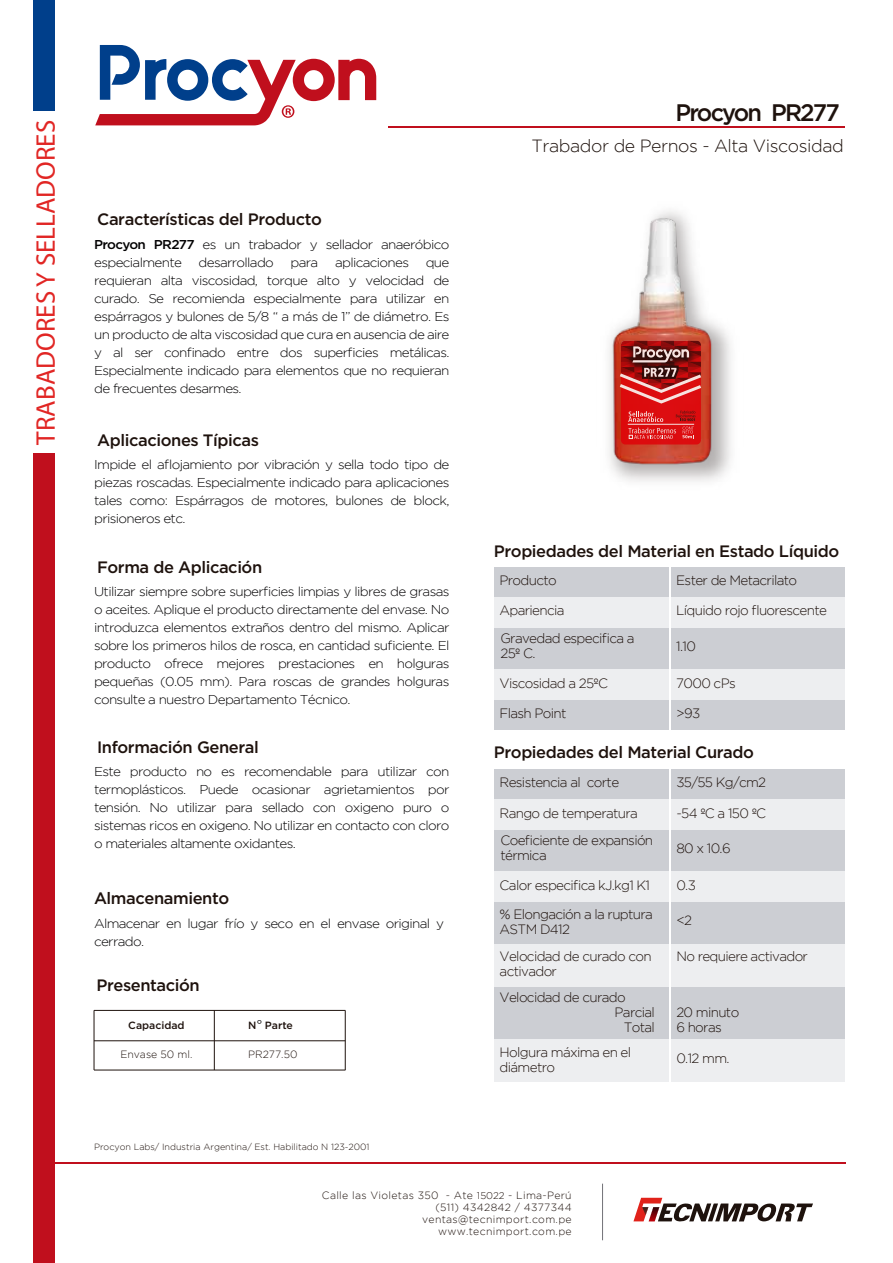
<style>
.page{position:relative;width:893px;height:1263px;background:#fff}
.page>*{position:absolute;margin:0;border:0;box-sizing:border-box;transform-origin:0 0}
.t1{font:27px "Myriad Pro";color:#e12624}
.t2{font:500 23.85px "Gotham";letter-spacing:-.075em;color:#1e120d}
.t3{font:300 17.7px "Gotham";letter-spacing:-.025em;color:#1e120d}
.t4{font:500 16.5px "Gotham";letter-spacing:-.025em;color:#1e120d}
.t5{font:300 13.5px/15px "Gotham";letter-spacing:-.05em;color:#1e120d}
.t6{font:300 12.9px/18px "Gotham";letter-spacing:-.05em;color:#020102;text-align:justify;scale:1.05 1}
.t7{font:300 10.5px/12px "Gotham";letter-spacing:.03em;color:#1e120d;text-align:right}
.t8{font:500 10.5px "Gotham";color:#1e120d}
.t9{font:300 10.5px "Gotham";color:#1e120d}
.t10{font:300 9px "Gotham";color:#1e120d}
.s1{font-weight:500}
.s2{font-weight:300;font-size:12.9px;color:#020102}
.s3{font-size:9.75px}
</style>
<div class="page">
<svg style="left:633px;top:1198px;width:180px;height:24px"></svg>
<hr style="left:602px;top:1184px;width:1px;height:56px;background:#727277">
<hr style="left:94px;top:1010px;width:251px;height:1px;background:#1e120d">
<hr style="left:94px;top:1040px;width:251px;height:1px;background:#1e120d">
<hr style="left:94px;top:1070px;width:251px;height:1px;background:#1e120d">
<hr style="left:214px;top:1010px;width:1px;height:60px;background:#1e120d">
<hr style="left:345px;top:1010px;width:1px;height:60px;background:#1e120d">
<hr style="left:94px;top:1010px;width:1px;height:60px;background:#1e120d">
<hr style="left:41px;top:1162px;width:805px;height:2px;background:#c00f1d">
<hr style="left:389px;top:126px;width:456px;height:1px;background:#c00f1d">
<div style="left:34px;top:453px;width:21px;height:809px;background:#c00f1d"></div>
<div style="left:34px;top:0;width:21px;height:110px;background:#003f8b"></div>
<svg style="left:95px;top:45px;width:281px;height:80px"></svg>
<img style="left:606px;top:214px;width:117px;height:255px">
<svg style="left:621px;top:341px;width:80px;height:103px"></svg>
<svg style="left:628px;top:419px;width:35px;height:3px"></svg>
<hr style="left:628px;top:424px;width:66px;height:1px;background:#fff">
<img style="left:605px;top:290px;width:130px;height:129px">
<svg style="left:683px;top:427px;width:11px;height:11px"></svg>
<svg style="left:676px;top:411px;width:19px;height:10px"></svg>
<svg style="left:628px;top:428px;width:48px;height:11px"></svg>
<svg style="left:616px;top:341px;width:88px;height:64px;background:#ad3633"></svg>
<div style="left:494px;top:568px;width:174px;height:30px;background:#ccced3"></div>
<div style="left:494px;top:627px;width:174px;height:42px;background:#ccced3"></div>
<div style="left:494px;top:597px;width:174px;height:30px;background:#edeef0"></div>
<div style="left:494px;top:699px;width:174px;height:31px;background:#ccced3"></div>
<div style="left:494px;top:669px;width:174px;height:30px;background:#edeef0"></div>
<div style="left:671px;top:568px;width:173px;height:30px;background:#ccced3"></div>
<div style="left:671px;top:627px;width:173px;height:42px;background:#ccced3"></div>
<div style="left:671px;top:597px;width:173px;height:30px;background:#edeef0"></div>
<div style="left:671px;top:699px;width:173px;height:31px;background:#ccced3"></div>
<div style="left:671px;top:669px;width:173px;height:30px;background:#edeef0"></div>
<div style="left:494px;top:902px;width:175px;height:42px;background:#ccced3"></div>
<div style="left:671px;top:902px;width:173px;height:42px;background:#ccced3"></div>
<div style="left:494px;top:770px;width:175px;height:30px;background:#ccced3"></div>
<div style="left:494px;top:829px;width:175px;height:42px;background:#ccced3"></div>
<div style="left:494px;top:799px;width:175px;height:30px;background:#edeef0"></div>
<div style="left:494px;top:871px;width:175px;height:31px;background:#edeef0"></div>
<div style="left:671px;top:770px;width:173px;height:30px;background:#ccced3"></div>
<div style="left:671px;top:829px;width:173px;height:42px;background:#ccced3"></div>
<div style="left:671px;top:799px;width:173px;height:30px;background:#edeef0"></div>
<div style="left:671px;top:871px;width:173px;height:31px;background:#edeef0"></div>
<div style="left:494px;top:1039px;width:175px;height:43px;background:#edeef0"></div>
<div style="left:671px;top:1039px;width:173px;height:43px;background:#edeef0"></div>
<div style="left:494px;top:986px;width:175px;height:53px;background:#ccced3"></div>
<div style="left:494px;top:944px;width:175px;height:42px;background:#edeef0"></div>
<div style="left:671px;top:986px;width:173px;height:53px;background:#ccced3"></div>
<div style="left:671px;top:944px;width:173px;height:42px;background:#edeef0"></div>
<h1 class="t1" style="left:29px;top:445px;width:326px;rotate:-90deg">TRABADORES Y SELLADORES</h1>
<h2 class="t2" style="left:675px;top:99px;width:166px">Procyon PR277</h2>
<p class="t4" style="left:97px;top:210px;width:226px">Características del Producto</p>
<p class="t6" style="left:94px;top:235px;width:340px"><span class="s1">Procyon PR277</span> es un trabador y sellador anaeróbico especialmente</p>
<p class="t6" style="left:199px;top:253px;width:73px">desarrollado</p>
<p class="t6" style="left:291px;top:253px;width:28px">para</p>
<p class="t6" style="left:335px;top:253px;width:72px">aplicaciones</p>
<p class="t6" style="left:94px;top:253px;width:340px;text-indent:332px">que requieran alta viscosidad, torque alto y velocidad de curado. Se recomienda especialmente para utilizar en espárragos y bulones de 5/8 “ a más de 1” de diámetro. Es un producto de alta viscosidad que cura en ausencia de aire y al ser confinado entre dos superficies metálicas.<br>Especialmente indicado para elementos que no requieran de frecuentes desarmes.</p>
<p class="t4" style="left:97px;top:431px;width:163px">Aplicaciones Típicas</p>
<p class="t6" style="left:94px;top:455px;width:340px">Impide el aflojamiento por vibración y sella todo tipo de piezas roscadas. Especialmente indicado para aplicaciones tales como: Espárragos de motores, bulones de block, prisioneros etc.</p>
<p class="t4" style="left:97px;top:557px;width:167px">Forma de Aplicación</p>
<p class="t6" style="left:94px;top:582px;width:340px">Utilizar siempre sobre superficies limpias y libres de grasas o aceites. Aplique el producto directamente del envase. No introduzca elementos extraños dentro del mismo. Aplicar sobre los primeros hilos de rosca, en cantidad suficiente. El producto ofrece mejores prestaciones en holguras pequeñas (0.05 mm). Para roscas de grandes holguras consulte a nuestro Departamento Técnico.</p>
<p class="t4" style="left:97px;top:737px;width:163px">Información General</p>
<p class="t6" style="left:94px;top:762px;width:340px">Este producto no es recomendable para utilizar con termoplásticos. Puede ocasionar agrietamientos por tensión. No utilizar para sellado con oxigeno puro o sistemas ricos en oxigeno. No utilizar en contacto con cloro o materiales altamente oxidantes.</p>
<p class="t4" style="left:94px;top:889px;width:137px">Almacenamiento</p>
<p class="t6" style="left:94px;top:914px;width:335px">Almacenar en lugar frío y seco en el envase original y cerrado.</p>
<p class="t4" style="left:96px;top:976px;width:105px">Presentación</p>
<p class="t8" style="left:128px;top:1019px;width:58px">Capacidad</p>
<p class="t8" style="left:248px;top:1019px;width:46px">N<span class="s2">°</span> Parte</p>
<p class="t9" style="left:120px;top:1048px;width:74px">Envase 50 ml.</p>
<p class="t7" style="left:248px;top:1048px;width:51px">PR277.50</p>
<h3 class="t3" style="left:531px;top:136px;width:314px">Trabador de Pernos - Alta Viscosidad</h3>
<p class="t4" style="left:494px;top:542px;width:347px">Propiedades del Material en Estado Líquido</p>
<p class="t5" style="left:500px;top:573px;width:59px">Producto</p>
<p class="t5" style="left:500px;top:597px;width:137px;line-height:27.6px">Apariencia<br>Gravedad especifica a</p>
<p class="t5" style="left:500px;top:638px;width:110px;line-height:29.7px">25º C.<br>Viscosidad a 25ºC</p>
<p class="t5" style="left:500px;top:705px;width:68px">Flash Point</p>
<p class="t5" style="left:676px;top:573px;width:122px">Ester de Metacrilato</p>
<p class="t5" style="left:676px;top:603px;width:152px">Líquido rojo fluorescente</p>
<p class="t5" style="left:676px;top:638px;width:21px">1.10</p>
<p class="t5" style="left:676px;top:675px;width:61px">7000 cPs</p>
<p class="t5" style="left:676px;top:705px;width:26px">&gt;93</p>
<p class="t4" style="left:494px;top:743px;width:262px">Propiedades del Material Curado</p>
<p class="t5" style="left:500px;top:775px;width:121px">Resistencia al corte</p>
<p class="t5" style="left:500px;top:799px;width:155px;line-height:27.6px">Rango de temperatura<br>Coeficiente de expansión</p>
<p class="t5" style="left:500px;top:840px;width:155px;line-height:29.5px">térmica<br>Calor especifica kJ.kg1 K1 % Elongación a la ruptura</p>
<p class="t5" style="left:500px;top:922px;width:72px">ASTM D412</p>
<p class="t5" style="left:500px;top:949px;width:154px">Velocidad de curado con activador</p>
<p class="t5" style="left:500px;top:990px;width:128px">Velocidad de curado</p>
<p class="t5" style="left:615px;top:1005px;width:42px">Parcial</p>
<p class="t5" style="left:624px;top:1020px;width:33px">Total</p>
<p class="t5" style="left:676px;top:775px;width:91px">35/55 Kg/cm2</p>
<p class="t5" style="left:676px;top:805px;width:91px">-54 ºC a 150 ºC</p>
<p class="t5" style="left:676px;top:840px;width:56px">80 x 10.6</p>
<p class="t5" style="left:676px;top:877px;width:21px">0.3</p>
<p class="t5" style="left:676px;top:913px;width:17px">&lt;2</p>
<p class="t5" style="left:676px;top:949px;width:133px">No requiere activador</p>
<p class="t5" style="left:676px;top:1005px;width:64px">20 minuto<br>6 horas</p>
<p class="t5" style="left:500px;top:1045px;width:133px">Holgura máxima en el diámetro</p>
<p class="t5" style="left:676px;top:1050px;width:55px">0.12 mm.</p>
<p class="t10" style="left:94px;top:1142px;width:277px">Procyon Labs/ Industria Argentina/ Est. Habilitado N 123-2001</p>
<p class="t7" style="left:322px;top:1189px;width:251px">Calle las Violetas 350 - Ate <span class="s3">15022</span> - Lima-Perú (511) 4342842 / 4377344 ventas@tecnimport.com.pe www.tecnimport.com.pe</p>
</div>
